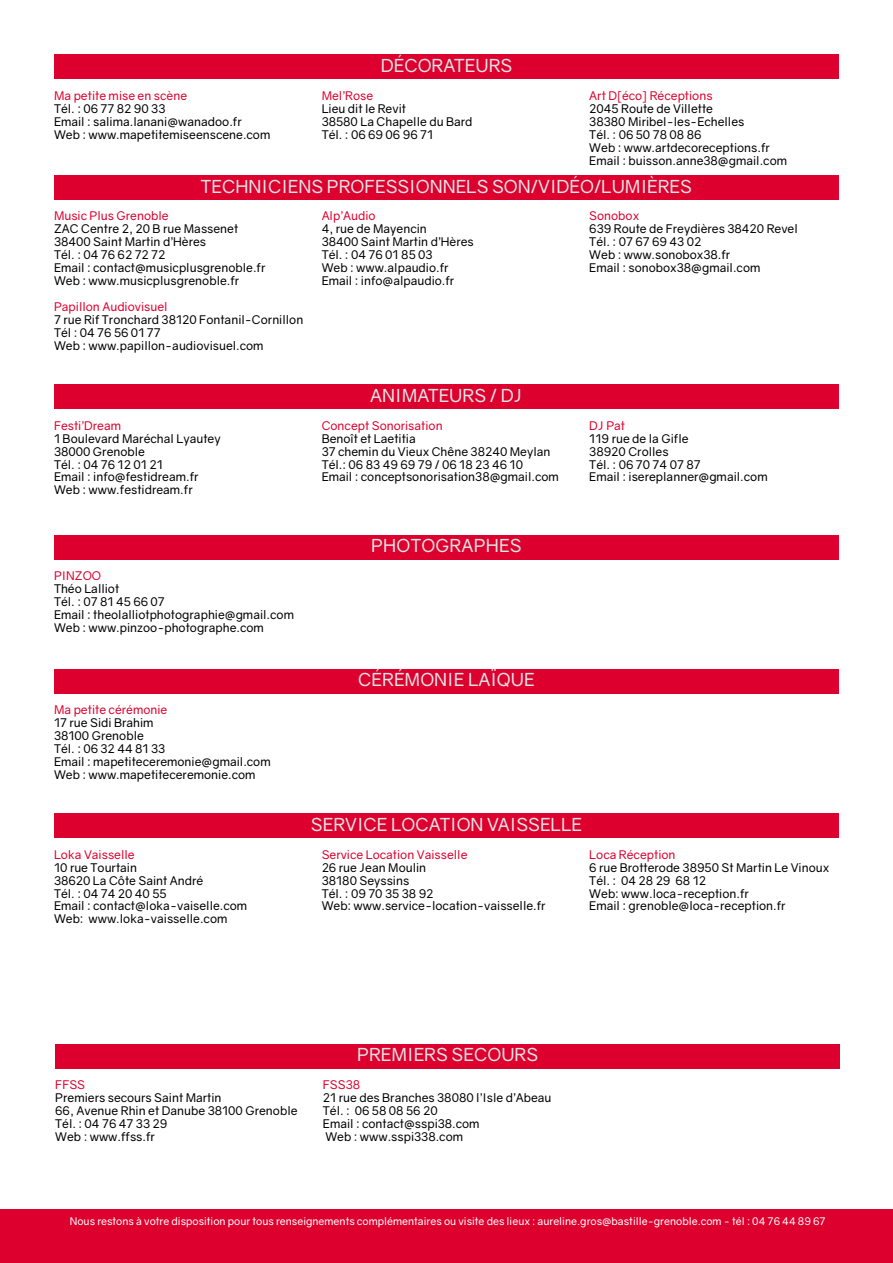
<style>
.page{position:relative;width:893px;height:1263px;background:#fff}
.page>*{position:absolute;margin:0;border:0;box-sizing:border-box;transform-origin:0 0}
.t1{font:18px "Gravity";color:#e2e5e5}
.t2{font:12px/12.9px "Gravity";color:#000}
.t3{font:12px "Gravity";color:#dd002e}
.t4{font:10.5px "Gravity";color:#fff}
</style>
<div class="page">
<div style="left:0;top:1209px;width:893px;height:54px;background:#dd002e"></div>
<div style="left:54px;top:175px;width:785px;height:25px;background:#dd002e"></div>
<div style="left:54px;top:384px;width:785px;height:25px;background:#dd002e"></div>
<div style="left:54px;top:669px;width:785px;height:24px;background:#dd002e"></div>
<div style="left:54px;top:813px;width:785px;height:25px;background:#dd002e"></div>
<div style="left:55px;top:1044px;width:785px;height:24px;background:#dd002e"></div>
<div style="left:54px;top:54px;width:785px;height:25px;background:#dd002e"></div>
<div style="left:54px;top:535px;width:785px;height:24px;background:#dd002e"></div>
<p class="t3" style="left:54px;top:89px;width:135px">Ma petite mise en scène</p>
<p class="t2" style="left:54px;top:103px;width:218px">Tél. : 06 77 82 90 33<br>Email : salima.lanani@wanadoo.fr<br>Web : www.mapetitemiseenscene.com</p>
<h1 class="t1" style="left:381px;top:54px;width:133px">DÉCORATEURS</h1>
<p class="t3" style="left:322px;top:89px;width:53px">Mel’Rose</p>
<p class="t2" style="left:322px;top:103px;width:152px">Lieu dit le Revit<br>38580 La Chapelle du Bard<br>Tél. : 06 69 06 96 71</p>
<p class="t3" style="left:589px;top:89px;width:125px">Art D[éco] Réceptions</p>
<p class="t2" style="left:589px;top:103px;width:199px">2045 Route de Villette<br>38380 Miribel-les-Echelles<br>Tél. : 06 50 78 08 86<br>Web : www.artdecoreceptions.fr<br>Email : buisson.anne38@gmail.com</p>
<h1 class="t1" style="left:201px;top:175px;width:492px">TECHNICIENS PROFESSIONNELS SON/VIDÉO/LUMIÈRES</h1>
<p class="t3" style="left:54px;top:208px;width:116px">Music Plus Grenoble</p>
<p class="t2" style="left:54px;top:222px;width:213px">ZAC Centre 2, 20 B rue Massenet<br>38400 Saint Martin d’Hères<br>Tél. : 04 76 62 72 72<br>Email : contact@musicplusgrenoble.fr<br>Web : www.musicplusgrenoble.fr</p>
<p class="t3" style="left:54px;top:299px;width:115px">Papillon Audiovisuel</p>
<p class="t2" style="left:54px;top:313px;width:251px">7 rue Rif Tronchard 38120 Fontanil-Cornillon<br>Tél : 04 76 56 01 77<br>Web : www.papillon-audiovisuel.com</p>
<p class="t3" style="left:54px;top:418px;width:69px">Festi’Dream</p>
<p class="t2" style="left:54px;top:432px;width:168px">1 Boulevard Maréchal Lyautey<br>38000 Grenoble<br>Tél. : 04 76 12 01 21<br>Email : info@festidream.fr<br>Web : www.festidream.fr</p>
<p class="t3" style="left:322px;top:208px;width:55px">Alp’Audio</p>
<p class="t2" style="left:322px;top:222px;width:154px">4, rue de Mayencin<br>38400 Saint Martin d’Hères<br>Tél. : 04 76 01 85 03<br>Web : www.alpaudio.fr<br>Email : info@alpaudio.fr</p>
<h1 class="t1" style="left:370px;top:384px;width:154px">ANIMATEURS / DJ</h1>
<p class="t3" style="left:322px;top:418px;width:122px">Concept Sonorisation</p>
<p class="t2" style="left:322px;top:432px;width:239px">Benoît et Laetitia<br>37 chemin du Vieux Chêne 38240 Meylan<br>Tél.: 06 83 49 69 79 / 06 18 23 46 10<br>Email : conceptsonorisation38@gmail.com</p>
<p class="t3" style="left:589px;top:208px;width:51px">Sonobox</p>
<p class="t2" style="left:589px;top:222px;width:210px">639 Route de Freydières 38420 Revel<br>Tél. : 07 67 69 43 02<br>Web : www.sonobox38.fr<br>Email : sonobox38@gmail.com</p>
<p class="t3" style="left:589px;top:418px;width:37px">DJ Pat</p>
<p class="t2" style="left:589px;top:432px;width:180px">119 rue de la Gifle<br>38920 Crolles<br>Tél. : 06 70 74 07 87<br>Email : isereplanner@gmail.com</p>
<p class="t3" style="left:54px;top:568px;width:49px">PINZOO</p>
<p class="t2" style="left:54px;top:582px;width:242px">Théo Lalliot<br>Tél. : 07 81 45 66 07<br>Email : theolalliotphotographie@gmail.com<br>Web : www.pinzoo-photographe.com</p>
<p class="t3" style="left:54px;top:702px;width:115px">Ma petite cérémonie</p>
<p class="t2" style="left:54px;top:716px;width:218px">17 rue Sidi Brahim<br>38100 Grenoble<br>Tél. : 06 32 44 81 33<br>Email : mapetiteceremonie@gmail.com<br>Web : www.mapetiteceremonie.com</p>
<p class="t3" style="left:54px;top:847px;width:82px">Loka Vaisselle</p>
<p class="t2" style="left:54px;top:861px;width:195px">10 rue Tourtain<br>38620 La Côte Saint André<br>Tél. : 04 74 20 40 55<br>Email : contact@loka-vaiselle.com<br>Web: www.loka-vaisselle.com</p>
<h1 class="t1" style="left:371px;top:535px;width:152px">PHOTOGRAPHES</h1>
<h1 class="t1" style="left:358px;top:669px;width:178px">CÉRÉMONIE LAÏQUE</h1>
<h1 class="t1" style="left:311px;top:813px;width:273px">SERVICE LOCATION VAISSELLE</h1>
<p class="t3" style="left:322px;top:847px;width:147px">Service Location Vaisselle</p>
<p class="t2" style="left:322px;top:861px;width:226px">26 rue Jean Moulin<br>38180 Seyssins<br>Tél. : 09 70 35 38 92<br>Web: www.service-location-vaisselle.fr</p>
<p class="t3" style="left:589px;top:847px;width:88px">Loca Réception</p>
<p class="t2" style="left:589px;top:861px;width:241px">6 rue Brotterode 38950 St Martin Le Vinoux<br>Tél. : 04 28 29 68 12<br>Web: www.loca-reception.fr<br>Email : grenoble@loca-reception.fr</p>
<p class="t3" style="left:55px;top:1077px;width:31px">FFSS</p>
<p class="t2" style="left:55px;top:1091px;width:244px">Premiers secours Saint Martin<br>66, Avenue Rhin et Danube 38100 Grenoble<br>Tél. : 04 76 47 33 29<br>Web : www.ffss.fr</p>
<h1 class="t1" style="left:357px;top:1044px;width:182px">PREMIERS SECOURS</h1>
<p class="t3" style="left:323px;top:1077px;width:39px">FSS38</p>
<p class="t2" style="left:323px;top:1091px;width:230px">21 rue des Branches 38080 l’Isle d’Abeau<br>Tél. : 06 58 08 56 20<br>Email : contact@sspi38.com<br>Web : www.sspi338.com</p>
<p class="t4" style="left:70px;top:1214px;width:757px">Nous restons à votre disposition pour tous renseignements complémentaires ou visite des lieux : aureline.gros@bastille-grenoble.com - tél : 04 76 44 89 67</p>
</div>
